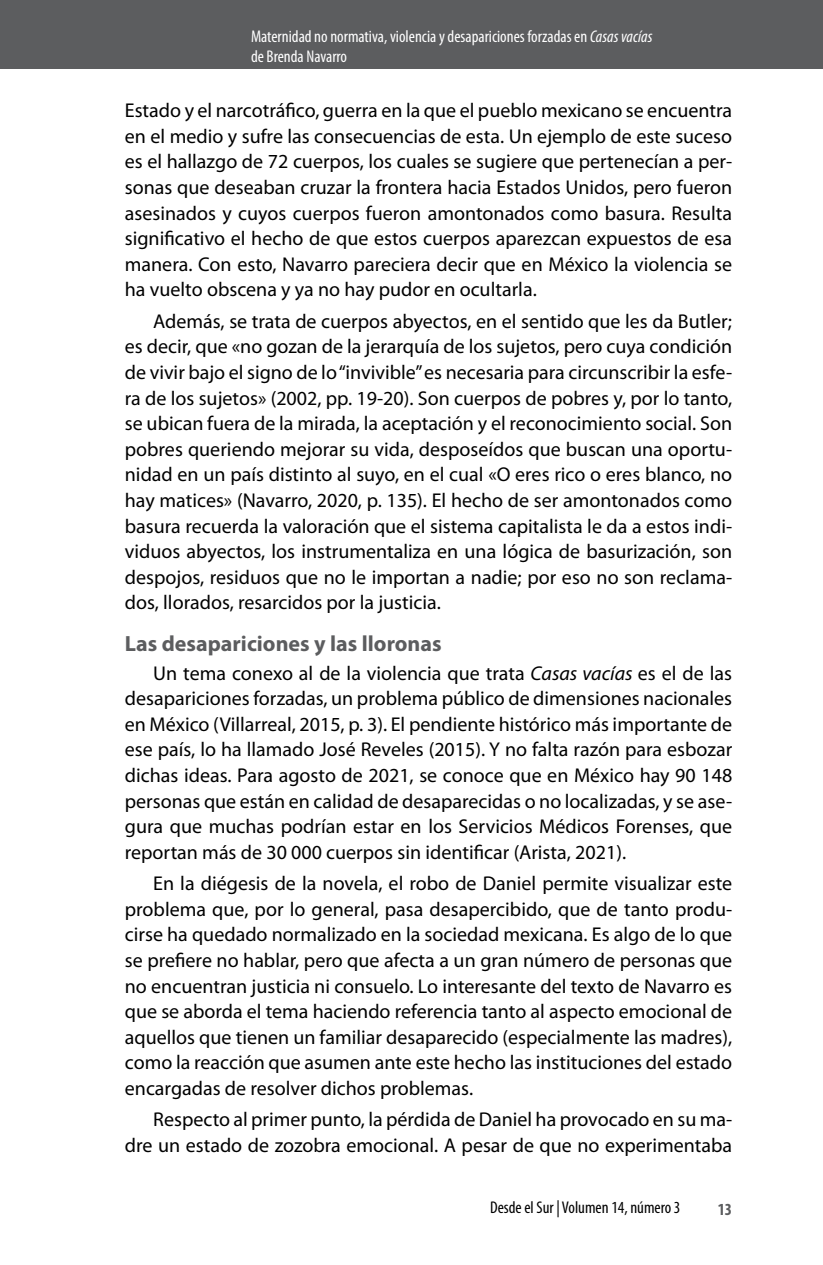
<style>
.page{position:relative;width:823px;height:1265px;background:#fff}
.page>*{position:absolute;margin:0;border:0;box-sizing:border-box;transform-origin:0 0}
.t1{font:700 22px "Myriad Pro";color:#5c5d5f}
.t2{font:20px/25.6px "Myriad Pro";color:#000;text-align:justify}
.t3{font:condensed 17px/20px "Myriad Pro";color:#fff}
.t4{font:condensed 17px "Myriad Pro";color:#000}
.t5{font:700 condensed 17px "Myriad Pro";color:#5c5d5f}
.s1{font-style:italic}
</style>
<div class="page">
<div style="left:0;top:0;width:822px;height:68px;background:#5c5d5f"></div>
<p class="t3" style="left:251px;top:26px;width:403px">Maternidad no normativa, violencia y desapariciones forzadas en <span class="s1">Casas vacías </span>de Brenda Navarro</p>
<p class="t2" style="left:125px;top:97px;width:608px">Estado y el narcotráfico, guerra en la que el pueblo mexicano se encuentra en el medio y sufre las consecuencias de esta. Un ejemplo de este suceso es el hallazgo de 72 cuerpos, los cuales se sugiere que pertenecían a per&shy;sonas que deseaban cruzar la frontera hacia Estados Unidos, pero fueron asesinados y cuyos cuerpos fueron amontonados como basura. Resulta significativo el hecho de que estos cuerpos aparezcan expuestos de esa manera. Con esto, Navarro pareciera decir que en México la violencia se ha vuelto obscena y ya no hay pudor en ocultarla.</p>
<p class="t2" style="left:125px;top:308px;width:608px;text-indent:28px">Además, se trata de cuerpos abyectos, en el sentido que les da Butler; es decir, que «no gozan de la jerarquía de los sujetos, pero cuya condición de vivir bajo el signo de lo “invivible” es necesaria para circunscribir la esfe&shy;ra de los sujetos» (2002, pp. 19-20). Son cuerpos de pobres y, por lo tanto, se ubican fuera de la mirada, la aceptación y el reconocimiento social. Son pobres queriendo mejorar su vida, desposeídos que buscan una oportu&shy;nidad en un país distinto al suyo, en el cual «O eres rico o eres blanco, no hay matices» (Navarro, 2020, p. 135). El hecho de ser amontonados como basura recuerda la valoración que el sistema capitalista le da a estos indi&shy;viduos abyectos, los instrumentaliza en una lógica de basurización, son despojos, residuos que no le importan a nadie; por eso no son reclama&shy;dos, llorados, resarcidos por la justicia.</p>
<p class="t1" style="left:125px;top:629px;width:318px">Las desapariciones y las lloronas</p>
<p class="t2" style="left:125px;top:659px;width:608px;text-indent:28px">Un tema conexo al de la violencia que trata <span class="s1">Casas vacías</span> es el de las desapariciones forzadas, un problema público de dimensiones nacionales en México (Villarreal, 2015, p. 3). El pendiente histórico más importante de ese país, lo ha llamado José Reveles (2015). Y no falta razón para esbozar dichas ideas. Para agosto de 2021, se conoce que en México hay 90 148 personas que están en calidad de desaparecidas o no localizadas, y se ase&shy;gura que muchas podrían estar en los Servicios Médicos Forenses, que reportan más de 30 000 cuerpos sin identificar (Arista, 2021).</p>
<p class="t2" style="left:125px;top:870px;width:608px;text-indent:28px">En la diégesis de la novela, el robo de Daniel permite visualizar este problema que, por lo general, pasa desapercibido, que de tanto produ&shy;cirse ha quedado normalizado en la sociedad mexicana. Es algo de lo que se prefiere no hablar, pero que afecta a un gran número de personas que no encuentran justicia ni consuelo. Lo interesante del texto de Navarro es que se aborda el tema haciendo referencia tanto al aspecto emocional de aquellos que tienen un familiar desaparecido (especialmente las madres), como la reacción que asumen ante este hecho las instituciones del estado encargadas de resolver dichos problemas.</p>
<p class="t2" style="left:125px;top:1106px;width:608px;text-align:right">Respecto al primer punto, la pérdida de Daniel ha provocado en su ma&shy;dre un estado de zozobra emocional. A pesar de que no experimentaba</p>
<p class="t4" style="left:489px;top:1196px;width:192px">Desde el Sur | Volumen 14, número 3</p>
<p class="t5" style="left:717px;top:1198px;width:16px">13</p>
</div>
